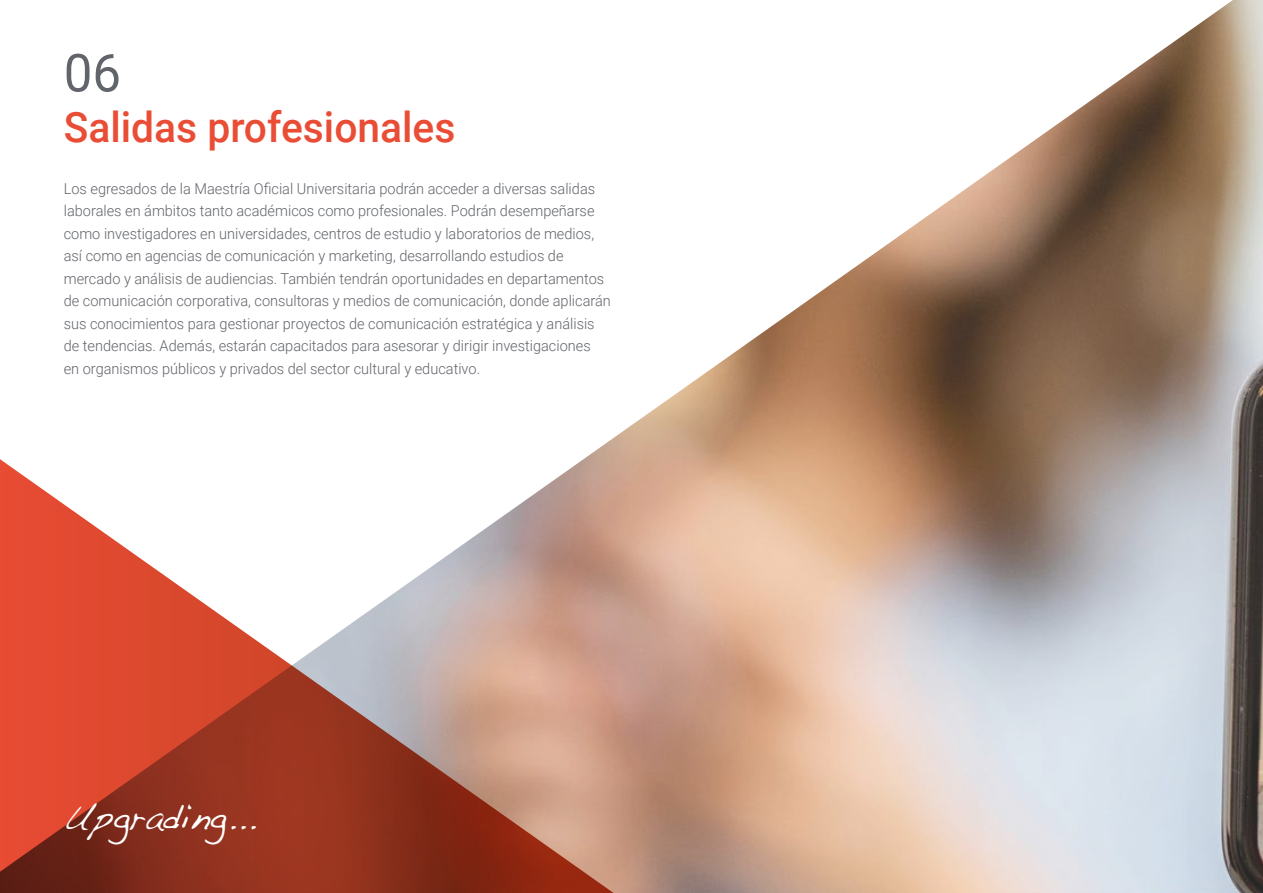
<style>
.page{position:relative;width:1263px;height:893px;background:#fff}
.page>*{position:absolute;margin:0;border:0;box-sizing:border-box;transform-origin:0 0}
.t1{font:52.5px "Roboto";color:#61646a}
.t2{font:500 42px "Roboto";color:#e94d35}
.t3{font:37.5px "Handwriting Dakota";color:#fff}
.t4{font:300 15px/22.5px "Roboto";color:#61646a}
</style>
<div class="page">
<img style="left:604px;top:0;width:659px;height:893px">
<svg style="left:0;top:445px;width:642px;height:448px"></svg>
<h1 class="t1" style="left:64px;top:36px;width:59px">06</h1>
<h2 class="t2" style="left:64px;top:98px;width:393px">Salidas profesionales</h2>
<p class="t4" style="left:64px;top:177px;width:549px">Los egresados de la Maestría Oficial Universitaria podrán acceder a diversas salidas laborales en ámbitos tanto académicos como profesionales. Podrán desempeñarse como investigadores en universidades, centros de estudio y laboratorios de medios, así como en agencias de comunicación y marketing, desarrollando estudios de mercado y análisis de audiencias. También tendrán oportunidades en departamentos de comunicación corporativa, consultoras y medios de comunicación, donde aplicarán sus conocimientos para gestionar proyectos de comunicación estratégica y análisis de tendencias. Además, estarán capacitados para asesorar y dirigir investigaciones<br>en organismos públicos y privados del sector cultural y educativo.</p>
<h3 class="t3" style="left:64px;top:794px;width:194px">Upgrading...</h3>
</div>
